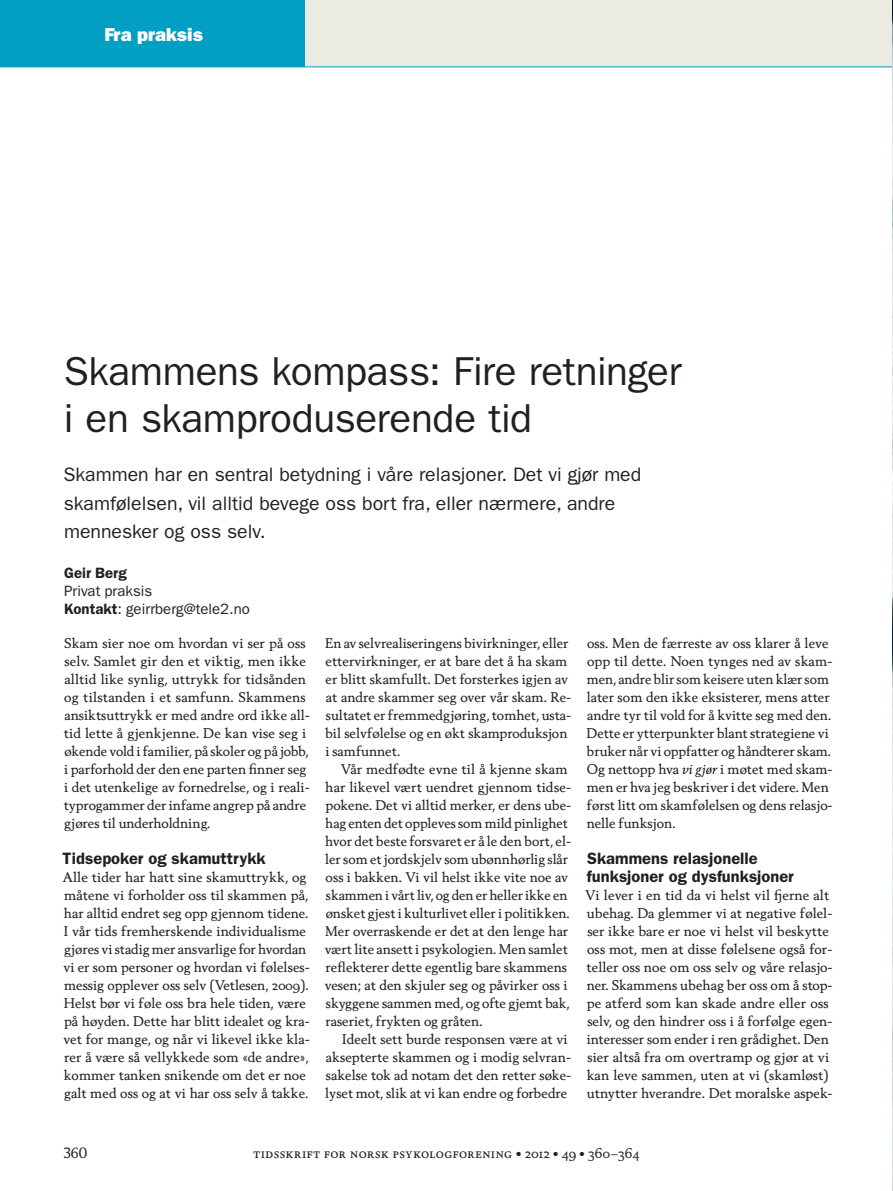
<style>
.page{position:relative;width:893px;height:1191px;background:#fff}
.page>*{position:absolute;margin:0;border:0;box-sizing:border-box;transform-origin:0 0}
.kap1titt_s{font:40.5px/46.5px "ITC Franklin Gothic Std";letter-spacing:-.01em;color:#231f20}
.in1af-_f{font:19.5px/28.5px "ITC Franklin Gothic Std";color:#231f20}
.Kolumne_negativ_vens{font:18.75px "ITC Franklin Gothic Std Hvy";color:#fff}
.m1t_t{font:600 16.5px/18px "ITC Franklin Gothic Std";color:#231f20}
.bio1a_f{font:15px "ITC Franklin Gothic Std";color:#231f20}
.bio1af_f{font:600 15px "ITC Franklin Gothic Std";color:#231f20}
.Pagina{font:15px "Berling Nova Text Pro";color:#231f20}
.b1af-_f{font:13.5px/18px "Berling Nova Text Pro";color:#231f20}
.b1a_f{font:13.5px/18px "Berling Nova Text Pro";color:#231f20}
.kolumne_bunn{font:13.5px "Berling Nova Text Pro";letter-spacing:.035em;color:#231f20}
.s1{font-weight:600}
.s2{font-style:italic}
.s3{font-size:9px}
</style>
<div class="page">
<div style="left:0;top:0;width:306px;height:67px;background:#009fc3"></div>
<div style="left:305px;top:0;width:588px;height:67px;background:#ebebe2"></div>
<hr style="left:0;top:66px;width:893px;height:1px;background:#009fc3">
<img style="left:892px;top:1px;width:1px;height:1189px">
<p class="Kolumne_negativ_vens" style="left:104px;top:24px;width:100px">Fra praksis</p>
<p class="kap1titt_s" style="left:64px;top:348px;width:619px">Skammens kompass: Fire retninger i en skamproduserende tid</p>
<p class="in1af-_f" style="left:63px;top:460px;width:579px">Skammen har en sentral betydning i våre relasjoner. Det vi gjør med skamfølelsen, vil alltid bevege oss bort fra, eller nærmere, andre mennesker og oss selv.</p>
<p class="bio1af_f" style="left:64px;top:564px;width:64px">Geir Berg</p>
<p class="bio1a_f" style="left:64px;top:582px;width:90px">Privat praksis</p>
<p class="bio1a_f" style="left:64px;top:600px;width:187px"><span class="s1">Kontakt</span>: geirrberg@tele2.no</p>
<p class="b1af-_f" style="left:64px;top:634px;width:248px">Skam sier noe om hvordan vi ser på oss selv. Samlet gir den et viktig, men ikke alltid like synlig, uttrykk for tidsånden og tilstanden i et samfunn. Skammens ansiktsuttrykk er med andre ord ikke all&shy;tid lette å gjenkjenne. De kan vise seg i økende vold i familier, på skoler og på jobb, i parforhold der den ene parten finner seg i det utenkelige av fornedrelse, og i reali&shy;typrogammer der infame angrep på andre gjøres til underholdning.</p>
<p class="m1t_t" style="left:63px;top:849px;width:205px">Tidsepoker og skamuttrykk</p>
<p class="b1af-_f" style="left:63px;top:868px;width:249px">Alle tider har hatt sine skamuttrykk, og måtene vi forholder oss til skammen på, har alltid endret seg opp gjennom tidene.<br>I vår tids fremherskende individualisme gjøres vi stadig mer ansvarlige for hvordan vi er som personer og hvordan vi følelses&shy;messig opplever oss selv (Vetlesen, 2009).<br>Helst bør vi føle oss bra hele tiden, være på høyden. Dette har blitt idealet og kra&shy;vet for mange, og når vi likevel ikke kla&shy;rer å være så vellykkede som «de andre», kommer tanken snikende om det er noe galt med oss og at vi har oss selv å takke.</p>
<p class="b1af-_f" style="left:325px;top:634px;width:248px">En av selvrealiseringens bivirkninger, eller ettervirkninger, er at bare det å ha skam er blitt skamfullt. Det forsterkes igjen av at andre skammer seg over vår skam. Re&shy;sultatet er fremmedgjøring, tomhet, usta&shy;bil selvfølelse og en økt skamproduksjon i samfunnet.</p>
<p class="b1a_f" style="left:325px;top:760px;width:248px;text-indent:16px">Vår medfødte evne til å kjenne skam har likevel vært uendret gjennom tidse&shy;pokene. Det vi alltid merker, er dens ube&shy;hag enten det oppleves som mild pinlighet hvor det beste forsvaret er å le den bort, el&shy;ler som et jordskjelv som ubønnhørlig slår oss i bakken. Vi vil helst ikke vite noe av skammen i vårt liv, og den er heller ikke en ønsket gjest i kulturlivet eller i politikken.<br>Mer overraskende er det at den lenge har vært lite ansett i psykologien. Men samlet reflekterer dette egentlig bare skammens vesen; at den skjuler seg og påvirker oss i skyggene sammen med, og ofte gjemt bak, raseriet, frykten og gråten.</p>
<p class="b1a_f" style="left:325px;top:1030px;width:247px;text-indent:17px">Ideelt sett burde responsen være at vi aksepterte skammen og i modig selvran&shy;sakelse tok ad notam det den retter søke&shy;lyset mot, slik at vi kan endre og forbedre</p>
<p class="b1a_f" style="left:586px;top:634px;width:248px">oss. Men de færreste av oss klarer å leve opp til dette. Noen tynges ned av skam&shy;men, andre blir som keisere uten klær som later som den ikke eksisterer, mens atter andre tyr til vold for å kvitte seg med den.<br>Dette er ytterpunkter blant strategiene vi bruker når vi oppfatter og håndterer skam.<br>Og nettopp hva <span class="s2">vi gjør</span> i møtet med skam&shy;men er hva jeg beskriver i det videre. Men først litt om skamfølelsen og dens relasjo&shy;nelle funksjon.</p>
<p class="m1t_t" style="left:587px;top:849px;width:208px">Skammens relasjonelle funksjoner og dysfunksjoner</p>
<p class="b1af-_f" style="left:585px;top:886px;width:249px">Vi lever i en tid da vi helst vil fjerne alt ubehag. Da glemmer vi at negative følel&shy;ser ikke bare er noe vi helst vil beskytte oss mot, men at disse følelsene også for&shy;teller oss noe om oss selv og våre relasjo&shy;ner. Skammens ubehag ber oss om å stop&shy;pe atferd som kan skade andre eller oss selv, og den hindrer oss i å forfølge egen&shy;interesser som ender i ren grådighet. Den sier altså fra om overtramp og gjør at vi kan leve sammen, uten at vi (skamløst) utnytter hverandre. Det moralske aspek-</p>
<p class="Pagina" style="left:64px;top:1142px;width:25px">360</p>
<p class="kolumne_bunn" style="left:253px;top:1144px;width:387px">tidsskrift for norsk psykologforening <span class="s3">•</span> 2012 <span class="s3">•</span> 49 <span class="s3">•</span> 360–364</p>
</div>
